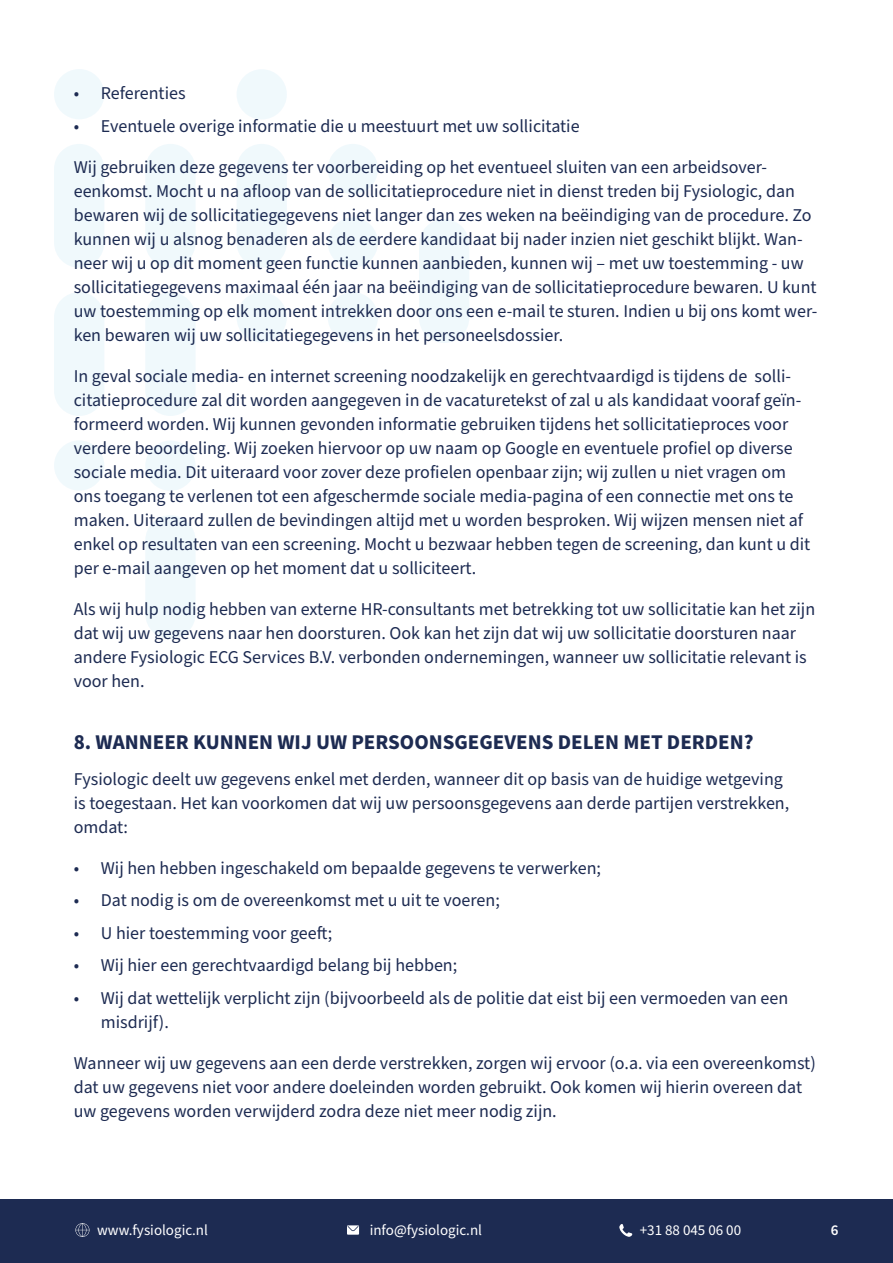
<style>
.page{position:relative;width:893px;height:1263px;background:#fff}
.page>*{position:absolute;margin:0;border:0;box-sizing:border-box;transform-origin:0 0}
.t1{font:700 21px "Source Sans Pro";color:#1d2b52}
.t2{font:18px/24px "Source Sans Pro";color:#1d2b52}
.t3{font:15px "Source Sans Pro";color:#fff}
.t4{font:600 15px "Source Sans Pro";color:#fff}
</style>
<div class="page">
<div style="left:419px;top:219px;width:50px;height:124px;background:#f0f9fc;border-radius:25px"></div>
<div style="left:328px;top:292px;width:50px;height:50px;background:#f0f9fc;border-radius:50%"></div>
<div style="left:328px;top:217px;width:50px;height:51px;background:#f0f9fc;border-radius:50%"></div>
<div style="left:328px;top:144px;width:50px;height:50px;background:#f0f9fc;border-radius:50%"></div>
<div style="left:237px;top:144px;width:50px;height:124px;background:#f0f9fc;border-radius:25px"></div>
<div style="left:237px;top:292px;width:50px;height:51px;background:#f0f9fc;border-radius:50%"></div>
<div style="left:237px;top:69px;width:50px;height:51px;background:#f0f9fc;border-radius:50%"></div>
<div style="left:145px;top:144px;width:51px;height:124px;background:#f0f9fc;border-radius:25px"></div>
<div style="left:145px;top:292px;width:51px;height:124px;background:#f0f9fc;border-radius:25px"></div>
<div style="left:145px;top:515px;width:51px;height:124px;background:#f0f9fc;border-radius:25px"></div>
<div style="left:145px;top:440px;width:51px;height:51px;background:#f0f9fc;border-radius:50%"></div>
<div style="left:54px;top:440px;width:50px;height:51px;background:#f0f9fc;border-radius:50%"></div>
<div style="left:54px;top:292px;width:50px;height:124px;background:#f0f9fc;border-radius:25px"></div>
<div style="left:54px;top:144px;width:50px;height:124px;background:#f0f9fc;border-radius:25px"></div>
<div style="left:54px;top:69px;width:50px;height:50px;background:#f0f9fc;border-radius:50%"></div>
<div style="left:0;top:1199px;width:893px;height:64px;background:#1d2b52"></div>
<svg style="left:619px;top:1224px;width:13px;height:13px"></svg>
<svg style="left:347px;top:1225px;width:12px;height:10px"></svg>
<svg style="left:75px;top:1223px;width:14px;height:14px"></svg>
<p class="t2" style="left:74px;top:82px;width:113px">• Referenties</p>
<p class="t2" style="left:74px;top:114px;width:507px">• Eventuele overige informatie die u meestuurt met uw sollicitatie</p>
<p class="t2" style="left:74px;top:155px;width:745px">Wij gebruiken deze gegevens ter voorbereiding op het eventueel sluiten van een arbeidsover&shy;eenkomst. Mocht u na afloop van de sollicitatieprocedure niet in dienst treden bij Fysiologic, dan bewaren wij de sollicitatiegegevens niet langer dan zes weken na beëindiging van de procedure. Zo kunnen wij u alsnog benaderen als de eerdere kandidaat bij nader inzien niet geschikt blijkt. Wan&shy;neer wij u op dit moment geen functie kunnen aanbieden, kunnen wij – met uw toestemming - uw sollicitatiegegevens maximaal één jaar na beëindiging van de sollicitatieprocedure bewaren. U kunt uw toestemming op elk moment intrekken door ons een e-mail te sturen. Indien u bij ons komt wer&shy;ken bewaren wij uw sollicitatiegegevens in het personeelsdossier.</p>
<p class="t2" style="left:74px;top:364px;width:738px">In geval sociale media- en internet screening noodzakelijk en gerechtvaardigd is tijdens de solli&shy;citatieprocedure zal dit worden aangegeven in de vacaturetekst of zal u als kandidaat vooraf geïn&shy;formeerd worden. Wij kunnen gevonden informatie gebruiken tijdens het sollicitatieproces voor verdere beoordeling. Wij zoeken hiervoor op uw naam op Google en eventuele profiel op diverse sociale media. Dit uiteraard voor zover deze profielen openbaar zijn; wij zullen u niet vragen om ons toegang te verlenen tot een afgeschermde sociale media-pagina of een connectie met ons te maken. Uiteraard zullen de bevindingen altijd met u worden besproken. Wij wijzen mensen niet af enkel op resultaten van een screening. Mocht u bezwaar hebben tegen de screening, dan kunt u dit per e-mail aangeven op het moment dat u solliciteert.</p>
<p class="t2" style="left:74px;top:597px;width:743px">Als wij hulp nodig hebben van externe HR-consultants met betrekking tot uw sollicitatie kan het zijn dat wij uw gegevens naar hen doorsturen. Ook kan het zijn dat wij uw sollicitatie doorsturen naar andere Fysiologic ECG Services B.V. verbonden ondernemingen, wanneer uw sollicitatie relevant is voor hen.</p>
<p class="t1" style="left:74px;top:727px;width:681px">8. WANNEER KUNNEN WIJ UW PERSOONSGEGEVENS DELEN MET DERDEN?</p>
<p class="t2" style="left:74px;top:767px;width:717px">Fysiologic deelt uw gegevens enkel met derden, wanneer dit op basis van de huidige wetgeving is toegestaan. Het kan voorkomen dat wij uw persoonsgegevens aan derde partijen verstrekken, omdat:</p>
<p class="t2" style="left:74px;top:856px;width:529px">• Wij hen hebben ingeschakeld om bepaalde gegevens te verwerken;</p>
<p class="t2" style="left:74px;top:889px;width:428px">• Dat nodig is om de overeenkomst met u uit te voeren;</p>
<p class="t2" style="left:74px;top:921px;width:260px">• U hier toestemming voor geeft;</p>
<p class="t2" style="left:74px;top:954px;width:385px">• Wij hier een gerechtvaardigd belang bij hebben;</p>
<p class="t2" style="left:101px;top:986px;width:689px;text-indent:-27px">• Wij dat wettelijk verplicht zijn (bijvoorbeeld als de politie dat eist bij een vermoeden van een misdrijf).</p>
<p class="t2" style="left:74px;top:1051px;width:743px">Wanneer wij uw gegevens aan een derde verstrekken, zorgen wij ervoor (o.a. via een overeenkomst) dat uw gegevens niet voor andere doeleinden worden gebruikt. Ook komen wij hierin overeen dat uw gegevens worden verwijderd zodra deze niet meer nodig zijn.</p>
<p class="t3" style="left:97px;top:1220px;width:112px">www.fysiologic.nl</p>
<p class="t3" style="left:370px;top:1220px;width:114px">info@fysiologic.nl</p>
<p class="t3" style="left:640px;top:1220px;width:103px">+31 88 045 06 00</p>
<p class="t4" style="left:831px;top:1220px;width:9px">6</p>
</div>
